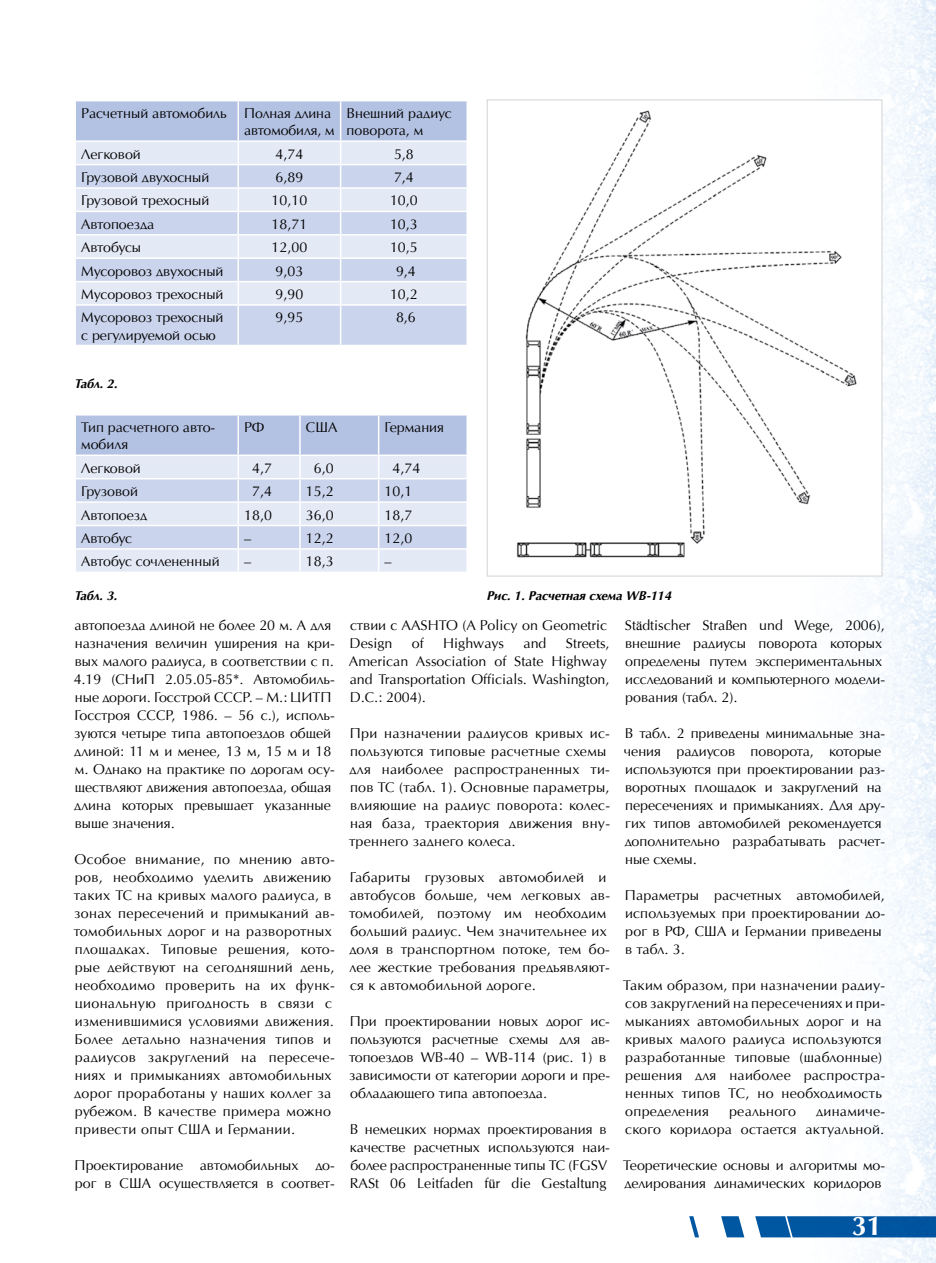
<style>
.page{position:relative;width:936px;height:1263px;background:#fff}
.page>*{position:absolute;margin:0;border:0;box-sizing:border-box;transform-origin:0 0}
.t1{font:700 27px "AG Opus High Resolution";color:#fff}
.t2{font:14.25px/18px "AG Opus High Resolution";color:#000}
.t3{font:14.25px/18px "AG Opus High Resolution";letter-spacing:.02em;color:#000}
.t4{font:14.25px/18px "AG Opus High Resolution";letter-spacing:.025em;color:#000}
.t5{font:14.25px "AG Opus High Resolution";letter-spacing:-.02em;color:#000}
.t6{font:14.25px "AG Opus High Resolution";letter-spacing:-.03em;color:#000}
.t7{font:italic 700 12.75px "AG Opus High Resolution";color:#000}
.s1{font-family:"Times New Roman"}
</style>
<div class="page">
<img style="left:791px;top:0;width:144px;height:1263px">
<svg style="left:689px;top:1216px;width:246px;height:21px"></svg>
<div style="left:76px;top:306px;width:390px;height:39px;background:#cad4ec"></div>
<svg style="left:75px;top:101px;width:392px;height:203px"></svg>
<hr style="left:466px;top:282px;width:2px;height:22px;background:#fff">
<hr style="left:237px;top:306px;width:2px;height:39px;background:#fff">
<hr style="left:340px;top:306px;width:1px;height:39px;background:#fff">
<svg style="left:75px;top:415px;width:392px;height:157px"></svg>
<hr style="left:466px;top:456px;width:2px;height:22px;background:#fff">
<hr style="left:378px;top:478px;width:90px;height:1px;background:#fff">
<div style="left:487px;top:100px;width:394px;height:476px;background:#fff"></div>
<img style="left:516px;top:110px;width:341px;height:448px">
<p class="t2" style="left:81px;top:105px;width:255px;line-height:17.1px;text-align:right">Расчетный автомобиль Полная длина автомобиля, м</p>
<p class="t2" style="left:346px;top:105px;width:107px;line-height:17.1px">Внешний радиус поворота, м</p>
<p class="t2" style="left:81px;top:145px;width:61px">Легковой</p>
<p class="t2" style="left:275px;top:145px;width:29px">4,74</p>
<p class="t2" style="left:394px;top:145px;width:21px">5,8</p>
<p class="t2" style="left:81px;top:168px;width:130px">Грузовой двухосный</p>
<p class="t2" style="left:275px;top:168px;width:29px">6,89</p>
<p class="t2" style="left:394px;top:168px;width:21px">7,4</p>
<p class="t2" style="left:81px;top:192px;width:130px">Грузовой трехосный</p>
<p class="t2" style="left:271px;top:192px;width:37px">10,10</p>
<p class="t2" style="left:390px;top:192px;width:29px">10,0</p>
<p class="t2" style="left:81px;top:215px;width:75px">Автопоезда</p>
<p class="t2" style="left:271px;top:215px;width:37px">18,71</p>
<p class="t2" style="left:390px;top:215px;width:29px">10,3</p>
<p class="t5" style="left:81px;top:239px;width:61px">Автобусы</p>
<p class="t2" style="left:271px;top:239px;width:37px">12,00</p>
<p class="t2" style="left:390px;top:239px;width:29px">10,5</p>
<p class="t2" style="left:81px;top:262px;width:144px">Мусоровоз двухосный</p>
<p class="t2" style="left:275px;top:262px;width:29px">9,03</p>
<p class="t2" style="left:396px;top:262px;width:21px">9,4</p>
<p class="t2" style="left:81px;top:285px;width:144px">Мусоровоз трехосный</p>
<p class="t2" style="left:275px;top:285px;width:29px">9,90</p>
<p class="t2" style="left:390px;top:285px;width:29px">10,2</p>
<p class="t2" style="left:81px;top:309px;width:144px;line-height:17.1px">Мусоровоз трехосный с регулируемой осью</p>
<p class="t2" style="left:275px;top:309px;width:29px">9,95</p>
<p class="t2" style="left:396px;top:309px;width:21px">8,6</p>
<p class="t7" style="left:75px;top:376px;width:45px">Табл. 2.</p>
<p class="t2" style="left:81px;top:419px;width:136px;line-height:17.1px">Тип расчетного авто&shy;мобиля</p>
<p class="t2" style="left:244px;top:418px;width:22px">РФ</p>
<p class="t2" style="left:306px;top:418px;width:33px">США</p>
<p class="t2" style="left:384px;top:418px;width:61px">Германия</p>
<p class="t2" style="left:81px;top:459px;width:61px">Легковой</p>
<p class="t2" style="left:252px;top:459px;width:21px">4,7</p>
<p class="t2" style="left:314px;top:459px;width:21px">6,0</p>
<p class="t2" style="left:392px;top:459px;width:29px">4,74</p>
<p class="t2" style="left:81px;top:482px;width:58px">Грузовой</p>
<p class="t2" style="left:252px;top:482px;width:21px">7,4</p>
<p class="t2" style="left:306px;top:482px;width:29px">15,2</p>
<p class="t2" style="left:384px;top:482px;width:29px">10,1</p>
<p class="t2" style="left:81px;top:506px;width:67px">Автопоезд</p>
<p class="t2" style="left:244px;top:506px;width:29px">18,0</p>
<p class="t2" style="left:306px;top:506px;width:29px">36,0</p>
<p class="t2" style="left:384px;top:506px;width:29px">18,7</p>
<p class="t6" style="left:81px;top:530px;width:52px">Автобус</p>
<p class="t2" style="left:244px;top:529px;width:9px">–</p>
<p class="t2" style="left:306px;top:529px;width:29px">12,2</p>
<p class="t2" style="left:384px;top:529px;width:29px">12,0</p>
<p class="t2" style="left:81px;top:553px;width:140px">Автобус сочлененный</p>
<p class="t2" style="left:244px;top:553px;width:9px">–</p>
<p class="t2" style="left:306px;top:553px;width:29px">18,3</p>
<p class="t2" style="left:384px;top:553px;width:9px">–</p>
<p class="t7" style="left:75px;top:588px;width:45px">Табл. 3.</p>
<p class="t7" style="left:487px;top:588px;width:186px">Рис. 1. Расчетная схема WB-114</p>
<p class="t2" style="left:74px;top:616px;width:263px">автопоезда длиной не более 20 м. А для назначения величин уширения на кри&shy;вых малого радиуса, в соответствии с п.<br>4.19 (СНиП 2.05.05-85*. Автомобиль&shy;ные дороги. Госстрой СССР. – М.: ЦИТП Госстроя СССР, 1986. – 56 с.), исполь&shy;зуются четыре типа автопоездов общей длиной: 11 м и менее, 13 м, 15 м и 18 м. Однако на практике по дорогам осу&shy;ществляют движения автопоезда, общая длина которых превышает указанные выше значения.</p>
<p class="t4" style="left:74px;top:850px;width:262px">Особое внимание, по мнению авто&shy;ров, необходимо уделить движению таких ТС на кривых малого радиуса, в зонах пересечений и примыканий ав&shy;томобильных дорог и на разворотных площадках. Типовые решения, кото&shy;рые действуют на сегодняшний день, необходимо проверить на их функ&shy;циональную пригодность в связи с изменившимися условиями движения.<br>Более детально назначения типов и радиусов закруглений на пересече&shy;ниях и примыканиях автомобильных дорог проработаны у наших коллег за рубежом. В качестве примера можно привести опыт США и Германии.</p>
<p class="t2" style="left:75px;top:1156px;width:262px">Проектирование автомобильных до&shy;рог в США осуществляется в соответ-</p>
<p class="t2" style="left:349px;top:616px;width:259px">ствии с AASHTO (A Policy on Geometric<br>Design</p>
<p class="t2" style="left:412px;top:634px;width:13px">of</p>
<p class="t2" style="left:443px;top:634px;width:62px">Highways</p>
<p class="t2" style="left:523px;top:634px;width:24px">and</p>
<p class="t2" style="left:349px;top:634px;width:262px;text-indent:217px">Streets,<br>American Association of State Highway and Transportation Officials. Washington,<br>D.C.: 2004).</p>
<p class="t3" style="left:349px;top:724px;width:262px">При назначении радиусов кривых ис&shy;пользуются типовые расчетные схемы для наиболее распространенных ти&shy;пов ТС (табл. 1). Основные параметры, влияющие на радиус поворота: колес&shy;ная база, траектория движения вну&shy;треннего заднего колеса.</p>
<p class="t3" style="left:349px;top:868px;width:262px">Габариты грузовых автомобилей и автобусов больше, чем легковых ав&shy;томобилей, поэтому им необходим больший радиус. Чем значительнее их доля в транспортном потоке, тем бо&shy;лее жесткие требования предъявляют&shy;ся к автомобильной дороге.</p>
<p class="t2" style="left:349px;top:1012px;width:262px">При проектировании новых дорог ис&shy;пользуются расчетные схемы для ав&shy;топоездов WB-40 – WB-114 (рис. 1) в зависимости от категории дороги и пре&shy;обладающего типа автопоезда.</p>
<p class="t2" style="left:350px;top:1120px;width:262px">В немецких нормах проектирования в качестве расчетных используются наи&shy;более распространенные типы ТС (FGSV RASt 06 Leitfaden f<span class="s1">ü</span>r die Gestalt<span class="s1">u</span>ng</p>
<p class="t2" style="left:625px;top:616px;width:262px">St<span class="s1">ä</span>dtischer Stra<span class="s1">ß</span>en und Wege, 2006), внешние радиусы поворота которых определены путем экспериментальных исследований и компьютерного модели&shy;рования (табл. 2).</p>
<p class="t2" style="left:623px;top:724px;width:263px">В табл. 2 приведены минимальные зна&shy;чения радиусов поворота, которые используются при проектировании раз&shy;воротных площадок и закруглений на пересечениях и примыканиях. Для дру&shy;гих типов автомобилей рекомендуется дополнительно разрабатывать расчет&shy;ные схемы.</p>
<p class="t2" style="left:625px;top:886px;width:262px">Параметры расчетных автомобилей, используемых при проектировании до&shy;рог в РФ, США и Германии приведены в табл. 3.</p>
<p class="t3" style="left:623px;top:976px;width:263px">Таким образом, при назначении радиу&shy;сов закруглений на пересечениях и при&shy;мыканиях автомобильных дорог и на кривых малого радиуса используются разработанные типовые (шаблонные) решения для наиболее распростра&shy;ненных типов ТС, но необходимость определения</p>
<p class="t3" style="left:729px;top:1102px;width:68px">реального</p>
<p class="t3" style="left:625px;top:1102px;width:261px;text-align:right">динамиче-<br>ского коридора остается актуальной.</p>
<p class="t2" style="left:623px;top:1156px;width:263px">Теоретические основы и алгоритмы мо&shy;делирования динамических коридоров</p>
<h1 class="t1" style="left:851px;top:1210px;width:32px">31</h1>
</div>
